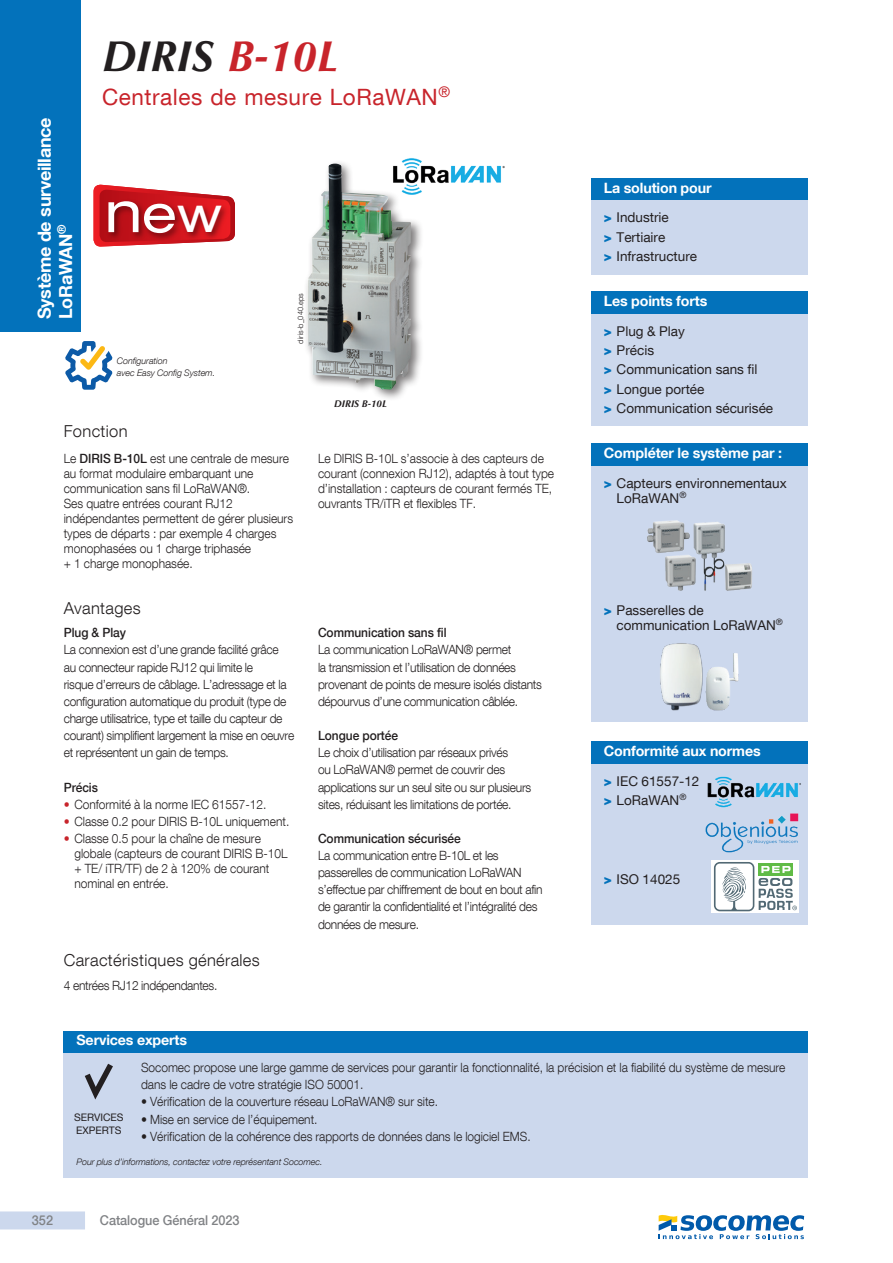
<style>
.page{position:relative;width:893px;height:1263px;background:#fff}
.page>*{position:absolute;margin:0;border:0;box-sizing:border-box;transform-origin:0 0}
.t1{font:expanded 57px "Helvetica Neue LT Com";color:#fff}
.TITRE_page_1{font:italic 700 43.5px "Optima LT Std";color:#231f20}
.Sous_famille{font:22.5px "Helvetica Neue LT Com";letter-spacing:.025em;color:#c8242b}
.t2{font:700 18px/21.6px "Helvetica Neue LT Com";letter-spacing:-.02em;color:#fff}
.sous_titre_1ere_p{font:300 16.5px "Helvetica Neue LT Com";letter-spacing:.02em;color:#231f20}
.navig_titre{font:700 14.25px "Helvetica Neue LT Com";letter-spacing:-.01em;color:#fff}
.t3{font:13.5px/15px "Helvetica Neue LT Com";color:#231f20}
.t4{font:500 13.5px "Helvetica Neue LT Com";letter-spacing:-.005em;color:#808285;scale:.94 1}
.texte_light_8_5pt{font:300 12.75px/15px "Helvetica Neue LT Com";letter-spacing:-.005em;color:#231f20;scale:.94 1}
.texte_light_8_5pt-2{font:300 12.75px "Helvetica Neue LT Com";letter-spacing:-.025em;color:#231f20;scale:.94 1}
.Texte_medium_8_5{font:500 12.75px "Helvetica Neue LT Com";letter-spacing:-.005em;color:#231f20;scale:.94 1}
.t5{font:10.35px/12.1px "Helvetica Neue LT Com";color:#231f20}
.Legende_PRODUIT{font:italic 700 9.75px "Optima LT Std";color:#231f20}
.Note{font:italic 300 9px/12px "Helvetica Neue LT Com";letter-spacing:-.01em;color:#231f20}
.reference{font:300 7.5px "Helvetica Neue LT Com";color:#231f20}
.s1{color:#c8242b}
.s2{font-size:52.5px}
.s3{font-size:49.5px}
.s4{font-weight:500}
.s5{font-weight:900;color:#0372bb}
</style>
<div class="page">
<div style="left:0;top:1211px;width:85px;height:18px;background:#ccd8ed"></div>
<div style="left:0;top:0;width:81px;height:332px;background:#0372bb"></div>
<div style="left:591px;top:313px;width:217px;height:113px;background:#ccd8ed"></div>
<div style="left:591px;top:291px;width:217px;height:22px;background:#0372bb"></div>
<div style="left:591px;top:200px;width:217px;height:74px;background:#ccd8ed"></div>
<div style="left:591px;top:179px;width:217px;height:21px;background:#0372bb"></div>
<svg style="left:65px;top:341px;width:48px;height:49px"></svg>
<img style="left:404px;top:158px;width:101px;height:26px">
<div style="left:591px;top:763px;width:217px;height:161px;background:#ccd8ed"></div>
<div style="left:591px;top:741px;width:217px;height:22px;background:#0372bb"></div>
<div style="left:711px;top:860px;width:88px;height:53px;background:#fff"></div>
<svg style="left:714px;top:862px;width:83px;height:49px"></svg>
<img style="left:705px;top:814px;width:94px;height:39px">
<img style="left:707px;top:776px;width:94px;height:38px">
<svg style="left:94px;top:185px;width:141px;height:62px"></svg>
<img style="left:100px;top:184px;width:133px;height:63px">
<div style="left:64px;top:1050px;width:744px;height:128px;background:#ccd8ed"></div>
<div style="left:64px;top:1031px;width:744px;height:21px;background:#0372bb"></div>
<svg style="left:85px;top:1064px;width:28px;height:35px"></svg>
<div style="left:304px;top:160px;width:119px;height:241px;background:#231f20;opacity:.6"></div>
<img style="left:307px;top:165px;width:104px;height:225px">
<div style="left:591px;top:465px;width:217px;height:257px;background:#ccd8ed"></div>
<img style="left:647px;top:520px;width:105px;height:71px">
<img style="left:660px;top:643px;width:79px;height:68px">
<div style="left:591px;top:443px;width:217px;height:22px;background:#0372bb"></div>
<svg style="left:659px;top:1215px;width:145px;height:24px"></svg>
<h3 class="t2" style="left:33px;top:319px;width:203px;rotate:-90deg">Système de surveillance<br>LoRaWAN<sup>®</sup></h3>
<p class="TITRE_page_1" style="left:102px;top:31px;width:238px">DIRIS <span class="s1">B-10L</span></p>
<p class="Sous_famille" style="left:102px;top:83px;width:349px">Centrales de mesure LoRaWAN<sup>®</sup></p>
<p class="t1" style="left:105px;top:176px;width:118px">n<span class="s2">e</span><span class="s3">w</span></p>
<p class="Note" style="left:117px;top:355px;width:100px">Configuration<br>avec Easy Config System.</p>
<p class="reference" style="left:296px;top:343px;width:52px;rotate:-90deg">diris-b_040.eps</p>
<p class="Legende_PRODUIT" style="left:334px;top:398px;width:54px">DIRIS B-10L</p>
<p class="sous_titre_1ere_p" style="left:64px;top:421px;width:65px">Fonction</p>
<p class="texte_light_8_5pt" style="left:64px;top:450px;width:245px">Le <span class="s4">DIRIS B-10L</span> est une centrale de mesure au format modulaire embarquant une communication sans fil LoRaWAN®.<br>Ses quatre entrées courant RJ12 indépendantes permettent de gérer plusieurs types de départs : par exemple 4 charges monophasées ou 1 charge triphasée<br>+ 1 charge monophasée.</p>
<p class="texte_light_8_5pt" style="left:318px;top:450px;width:253px">Le DIRIS B-10L s’associe à des capteurs de courant (connexion RJ12), adaptés à tout type d’installation : capteurs de courant fermés TE, ouvrants TR/iTR et flexibles TF.</p>
<p class="sous_titre_1ere_p" style="left:64px;top:597px;width:78px">Avantages</p>
<p class="Texte_medium_8_5" style="left:64px;top:625px;width:68px">Plug &amp; Play</p>
<p class="texte_light_8_5pt-2" style="left:64px;top:642px;width:230px">La connexion est d’une grande facilité grâce</p>
<p class="texte_light_8_5pt-2" style="left:64px;top:659px;width:203px">au connecteur rapide RJ12 qui limite le</p>
<p class="texte_light_8_5pt-2" style="left:64px;top:676px;width:239px">risque d’erreurs de câblage. L’adressage et la</p>
<p class="texte_light_8_5pt-2" style="left:64px;top:693px;width:238px">configuration automatique du produit (type de</p>
<p class="texte_light_8_5pt-2" style="left:64px;top:711px;width:234px">charge utilisatrice, type et taille du capteur de</p>
<p class="texte_light_8_5pt-2" style="left:64px;top:728px;width:247px">courant) simplifient largement la mise en oeuvre</p>
<p class="texte_light_8_5pt-2" style="left:64px;top:745px;width:177px">et représentent un gain de temps.</p>
<p class="Texte_medium_8_5" style="left:64px;top:779px;width:38px">Précis</p>
<p class="texte_light_8_5pt" style="left:64px;top:796px;width:217px"><span class="s1">•</span> Conformité à la norme IEC 61557-12.</p>
<p class="texte_light_8_5pt" style="left:64px;top:813px;width:241px"><span class="s1">•</span> Classe 0.2 pour DIRIS B-10L uniquement.</p>
<p class="texte_light_8_5pt" style="left:74px;top:830px;width:228px;text-indent:-11px"><span class="s1">•</span> Classe 0.5 pour la chaîne de mesure globale (capteurs de courant DIRIS B-10L + TE/ iTR/TF) de 2 à 120% de courant nominal en entrée.</p>
<p class="sous_titre_1ere_p" style="left:64px;top:950px;width:197px">Caractéristiques générales</p>
<p class="texte_light_8_5pt-2" style="left:64px;top:977px;width:165px">4 entrées RJ12 indépendantes.</p>
<p class="navig_titre" style="left:77px;top:1031px;width:112px">Services experts</p>
<p class="Texte_medium_8_5" style="left:318px;top:625px;width:138px">Communication sans fil</p>
<p class="texte_light_8_5pt-2" style="left:318px;top:642px;width:207px">La communication LoRaWAN® permet</p>
<p class="texte_light_8_5pt-2" style="left:318px;top:659px;width:212px">la transmission et l’utilisation de données</p>
<p class="texte_light_8_5pt-2" style="left:318px;top:676px;width:240px">provenant de points de mesure isolés distants</p>
<p class="texte_light_8_5pt-2" style="left:318px;top:693px;width:214px">dépourvus d’une communication câblée.</p>
<p class="Texte_medium_8_5" style="left:318px;top:728px;width:87px">Longue portée</p>
<p class="texte_light_8_5pt-2" style="left:318px;top:745px;width:204px">Le choix d’utilisation par réseaux privés</p>
<p class="texte_light_8_5pt-2" style="left:318px;top:762px;width:201px">ou LoRaWAN® permet de couvrir des</p>
<p class="texte_light_8_5pt-2" style="left:318px;top:779px;width:228px">applications sur un seul site ou sur plusieurs</p>
<p class="texte_light_8_5pt-2" style="left:318px;top:796px;width:207px">sites, réduisant les limitations de portée.</p>
<p class="Texte_medium_8_5" style="left:318px;top:831px;width:154px">Communication sécurisée</p>
<p class="texte_light_8_5pt-2" style="left:318px;top:848px;width:194px">La communication entre B-10L et les</p>
<p class="texte_light_8_5pt-2" style="left:318px;top:865px;width:218px">passerelles de communication LoRaWAN</p>
<p class="texte_light_8_5pt-2" style="left:318px;top:882px;width:240px">s’effectue par chiffrement de bout en bout afin</p>
<p class="texte_light_8_5pt-2" style="left:318px;top:899px;width:235px">de garantir la confidentialité et l’intégralité des</p>
<p class="texte_light_8_5pt-2" style="left:318px;top:916px;width:109px">données de mesure.</p>
<p class="navig_titre" style="left:604px;top:179px;width:109px">La solution pour</p>
<p class="t3" style="left:604px;top:210px;width:67px"><span class="s5">&gt;</span> Industrie</p>
<p class="t3" style="left:604px;top:229px;width:63px"><span class="s5">&gt;</span> Tertiaire</p>
<p class="t3" style="left:604px;top:248px;width:95px"><span class="s5">&gt;</span> Infrastructure</p>
<p class="navig_titre" style="left:604px;top:292px;width:105px">Les points forts</p>
<p class="t3" style="left:604px;top:323px;width:83px"><span class="s5">&gt;</span> Plug &amp; Play</p>
<p class="t3" style="left:604px;top:342px;width:52px"><span class="s5">&gt;</span> Précis</p>
<p class="t3" style="left:604px;top:362px;width:155px"><span class="s5">&gt;</span> Communication sans fil</p>
<p class="t3" style="left:604px;top:381px;width:102px"><span class="s5">&gt;</span> Longue portée</p>
<p class="t3" style="left:604px;top:400px;width:171px"><span class="s5">&gt;</span> Communication sécurisée</p>
<p class="navig_titre" style="left:604px;top:444px;width:180px">Compléter le système par :</p>
<p class="t3" style="left:617px;top:475px;width:172px;text-indent:-13px"><span class="s5">&gt;</span> Capteurs environnementaux<br>LoRaWAN<sup>®</sup></p>
<p class="t3" style="left:617px;top:602px;width:168px;text-indent:-13px"><span class="s5">&gt;</span> Passerelles de communication LoRaWAN<sup>®</sup></p>
<p class="navig_titre" style="left:604px;top:742px;width:158px">Conformité aux normes</p>
<p class="t3" style="left:604px;top:773px;width:97px"><span class="s5">&gt;</span> IEC 61557-12</p>
<p class="t3" style="left:604px;top:792px;width:84px"><span class="s5">&gt;</span> LoRaWAN<sup>®</sup></p>
<p class="t3" style="left:604px;top:871px;width:78px"><span class="s5">&gt;</span> ISO 14025</p>
<p class="texte_light_8_5pt" style="left:141px;top:1060px;width:687px">Socomec propose une large gamme de services pour garantir la fonctionnalité, la précision et la fiabilité du système de mesure</p>
<p class="texte_light_8_5pt" style="left:141px;top:1077px;width:238px">dans le cadre de votre stratégie ISO 50001.</p>
<p class="texte_light_8_5pt" style="left:141px;top:1094px;width:318px">• Vérification de la couverture réseau LoRaWAN® sur site.</p>
<p class="texte_light_8_5pt" style="left:141px;top:1111px;width:189px">• Mise en service de l’équipement.</p>
<p class="texte_light_8_5pt" style="left:141px;top:1128px;width:416px">• Vérification de la cohérence des rapports de données dans le logiciel EMS.</p>
<p class="Note" style="left:77px;top:1155px;width:248px">Pour plus d’informations, contactez votre représentant Socomec.</p>
<p class="t5" style="left:74px;top:1111px;width:51px">SERVICES<br>EXPERTS</p>
<p class="t4" style="left:32px;top:1212px;width:24px">352</p>
<p class="t4" style="left:100px;top:1212px;width:150px">Catalogue Général 2023</p>
</div>
